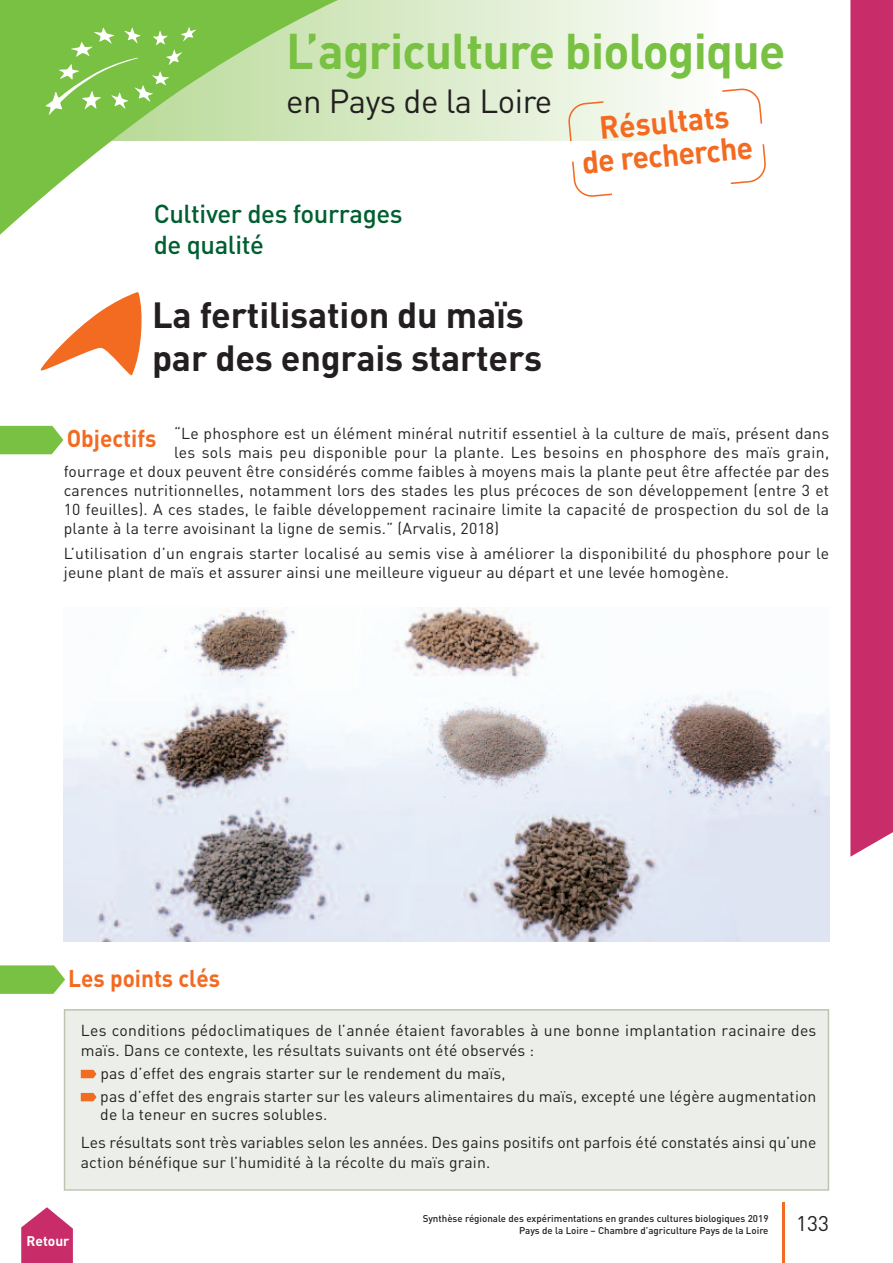
<style>
.page{position:relative;width:893px;height:1263px;background:#fff}
.page>*{position:absolute;margin:0;border:0;box-sizing:border-box;transform-origin:0 0}
.t1{font:700 49.5px "DIN";letter-spacing:-.015em;color:#79c142}
.t2{font:700 36px/43.2px "DIN";letter-spacing:-.005em;color:#231f20}
.t3{font:33px "DIN";letter-spacing:-.015em;color:#231f20}
.t4{font:700 31.5px/32.8px "DIN";color:#f36a21;text-align:center;scale:.95 1}
.t5{font:500 25.65px/30.8px "DIN";letter-spacing:-.015em;color:#005f31}
.t6{font:700 24px "DIN";color:#f36a21;scale:.94 1}
.t7{font:21px "DIN";color:#231f20}
.t8{font:15.75px/18.9px "DIN";letter-spacing:.015em;color:#231f20}
.t9{font:700 13.8px "DIN";letter-spacing:-.005em;color:#fff}
.t10{font:500 9.75px/11.7px "DIN";color:#231f20;text-align:right}
</style>
<div class="page">
<hr style="left:782px;top:1202px;width:2px;height:61px;background:#f36a21">
<svg style="left:41px;top:292px;width:101px;height:83px"></svg>
<svg style="left:0;top:426px;width:63px;height:28px;background:#83c651"></svg>
<svg style="left:389px;top:0;width:282px;height:140px;background:#e4f0d8"></svg>
<svg style="left:0;top:0;width:389px;height:235px"></svg>
<svg style="left:45px;top:27px;width:151px;height:88px;background:#8bc95c"></svg>
<svg style="left:567px;top:88px;width:199px;height:109px"></svg>
<div style="left:850px;top:0;width:43px;height:857px;background:#c82d69"></div>
<img style="left:64px;top:607px;width:765px;height:334px">
<div style="left:65px;top:1010px;width:763px;height:179px;background:#ecefe9"></div>
<div style="left:64px;top:1009px;width:765px;height:182px;border:2px solid #bec4ae"></div>
<svg style="left:0;top:965px;width:65px;height:29px;background:#86c755"></svg>
<svg style="left:81px;top:1070px;width:16px;height:8px"></svg>
<svg style="left:81px;top:1093px;width:16px;height:8px"></svg>
<svg style="left:21px;top:1207px;width:52px;height:56px"></svg>
<h1 class="t1" style="left:286px;top:23px;width:501px">L’agriculture biologique</h1>
<h3 class="t3" style="left:286px;top:82px;width:268px">en Pays de la Loire</h3>
<h3 class="t4" style="left:578px;top:114px;width:182px;rotate:-5deg">Résultats<br>de recherche</h3>
<h3 class="t5" style="left:154px;top:199px;width:250px">Cultiver des fourrages de qualité</h3>
<h2 class="t2" style="left:152px;top:294px;width:391px">La fertilisation du maïs par des engrais starters</h2>
<p class="t8" style="left:174px;top:424px;width:657px">“Le phosphore est un élément minéral nutritif essentiel à la culture de maïs, présent dans</p>
<p class="t8" style="left:174px;top:443px;width:657px">les sols mais peu disponible pour la plante. Les besoins en phosphore des maïs grain,</p>
<p class="t8" style="left:64px;top:462px;width:767px">fourrage et doux peuvent être considérés comme faibles à moyens mais la plante peut être affectée par des</p>
<p class="t8" style="left:64px;top:481px;width:767px">carences nutritionnelles, notamment lors des stades les plus précoces de son développement (entre 3 et</p>
<p class="t8" style="left:64px;top:500px;width:767px">10 feuilles). A ces stades, le faible développement racinaire limite la capacité de prospection du sol de la</p>
<p class="t8" style="left:64px;top:519px;width:437px">plante à la terre avoisinant la ligne de semis.” (Arvalis, 2018)</p>
<p class="t8" style="left:64px;top:544px;width:767px">L’utilisation d’un engrais starter localisé au semis vise à améliorer la disponibilité du phosphore pour le jeune plant de maïs et assurer ainsi une meilleure vigueur au départ et une levée homogène.</p>
<h3 class="t6" style="left:67px;top:424px;width:97px">Objectifs</h3>
<h3 class="t6" style="left:68px;top:964px;width:163px">Les points clés</h3>
<p class="t8" style="left:81px;top:1021px;width:737px;line-height:19.5px">Les conditions pédoclimatiques de l’année étaient favorables à une bonne implantation racinaire des maïs. Dans ce contexte, les résultats suivants ont été observés :</p>
<p class="t8" style="left:100px;top:1062px;width:718px;line-height:23.1px">pas d’effet des engrais starter sur le rendement du maïs,<br>pas d’effet des engrais starter sur les valeurs alimentaires du maïs, excepté une légère augmentation</p>
<p class="t8" style="left:81px;top:1100px;width:737px;line-height:28px;text-indent:19px">de la teneur en sucres solubles.<br>Les résultats sont très variables selon les années. Des gains positifs ont parfois été constatés ainsi qu’une</p>
<p class="t8" style="left:81px;top:1153px;width:411px">action bénéfique sur l’humidité à la récolte du maïs grain.</p>
<p class="t9" style="left:26px;top:1233px;width:45px">Retour</p>
<p class="t10" style="left:423px;top:1213px;width:347px">Synthèse régionale des expérimentations en grandes cultures biologiques 2019<br>Pays de la Loire – Chambre d’agriculture Pays de la Loire</p>
<h3 class="t7" style="left:796px;top:1211px;width:34px">133</h3>
</div>
